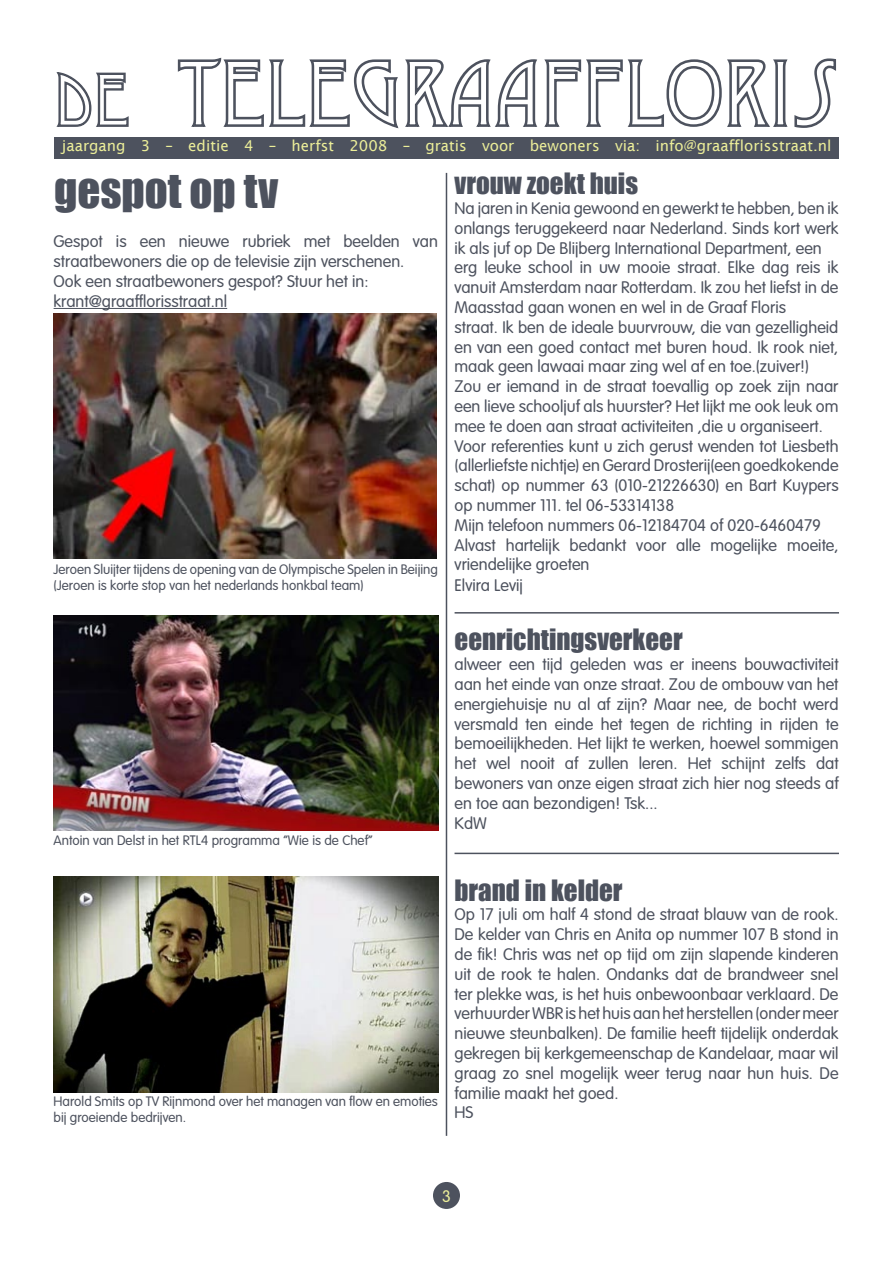
<style>
.page{position:relative;width:893px;height:1263px;background:#fff}
.page>*{position:absolute;margin:0;border:0;box-sizing:border-box;transform-origin:0 0}
.t1{font:45px "Impact";color:#4d525e}
.t2{font:27px "Impact";color:#4d525e}
.t3{font:300 16.5px/19.8px "VAG Rounded";color:#4d525e}
.t4{font:300 16.5px "VAG Rounded";color:#ecee99}
.t5{font:15px "Lucida Sans";color:#ecee99}
.t6{font:300 13.5px/16.2px "VAG Rounded";color:#4d525e}
</style>
<div class="page">
<div style="left:54px;top:137px;width:785px;height:22px;background:#4d525e"></div>
<svg style="left:56px;top:72px;width:73px;height:55px"></svg>
<svg style="left:177px;top:57px;width:659px;height:72px"></svg>
<div style="left:433px;top:1182px;width:27px;height:27px;background:#4d525e;border-radius:50%"></div>
<hr style="left:455px;top:612px;width:384px;height:2px;background:#4d525e">
<hr style="left:454px;top:853px;width:385px;height:1px;background:#4d525e">
<img style="left:54px;top:314px;width:383px;height:244px">
<hr style="left:54px;top:308px;width:173px;height:1px;background:#4d525e">
<img style="left:54px;top:615px;width:384px;height:216px">
<img style="left:54px;top:876px;width:384px;height:216px">
<hr style="left:446px;top:173px;width:1px;height:963px;background:#4d525e">
<p class="t5" style="left:62px;top:137px;width:771px">jaargang 3 – editie 4 – herfst 2008 – gratis voor bewoners via: info@graafflorisstraat.nl</p>
<h1 class="t1" style="left:54px;top:156px;width:226px">gespot op tv</h1>
<p class="t3" style="left:54px;top:232px;width:386px">Gespot is een nieuwe rubriek met beelden van straatbewoners die op de televisie zijn verschenen.<br>Ook een straatbewoners gespot? Stuur het in: krant@graafflorisstraat.nl</p>
<p class="t6" style="left:54px;top:561px;width:386px">Jeroen Sluijter tijdens de opening van de Olympische Spelen in Beijing (Jeroen is korte stop van het nederlands honkbal team)</p>
<p class="t6" style="left:54px;top:832px;width:321px">Antoin van Delst in het RTL4 programma “Wie is de Chef”</p>
<p class="t6" style="left:53px;top:1093px;width:386px">Harold Smits op TV Rijnmond over het managen van flow en emoties bij groeiende bedrijven.</p>
<h2 class="t2" style="left:454px;top:163px;width:185px">vrouw zoekt huis</h2>
<p class="t3" style="left:454px;top:198px;width:386px">Na jaren in Kenia gewoond en gewerkt te hebben, ben ik onlangs teruggekeerd naar Nederland. Sinds kort werk ik als juf op De Blijberg International Department, een erg leuke school in uw mooie straat. Elke dag reis ik vanuit Amsterdam naar Rotterdam. Ik zou het liefst in de Maasstad gaan wonen en wel in de Graaf Floris<br>straat. Ik ben de ideale buurvrouw, die van gezelligheid en van een goed contact met buren houd. Ik rook niet, maak geen lawaai maar zing wel af en toe.(zuiver!)<br>Zou er iemand in de straat toevallig op zoek zijn naar een lieve schooljuf als huurster? Het lijkt me ook leuk om mee te doen aan straat activiteiten ,die u organiseert.<br>Voor referenties kunt u zich gerust wenden tot Liesbeth (allerliefste nichtje) en Gerard Drosterij(een goedkokende schat) op nummer 63 (010-21226630) en Bart Kuypers op nummer 111. tel 06-53314138<br>Mijn telefoon nummers 06-12184704 of 020-6460479<br>Alvast hartelijk bedankt voor alle mogelijke moeite, vriendelijke groeten<br>Elvira Levij</p>
<h2 class="t2" style="left:454px;top:619px;width:230px">eenrichtingsverkeer</h2>
<p class="t3" style="left:454px;top:654px;width:386px">alweer een tijd geleden was er ineens bouwactiviteit aan het einde van onze straat. Zou de ombouw van het energiehuisje nu al af zijn? Maar nee, de bocht werd versmald ten einde het tegen de richting in rijden te bemoeilijkheden. Het lijkt te werken, hoewel sommigen het wel nooit af zullen leren. Het schijnt zelfs dat bewoners van onze eigen straat zich hier nog steeds af en toe aan bezondigen! Tsk...<br>KdW</p>
<h2 class="t2" style="left:454px;top:869px;width:170px">brand in kelder</h2>
<p class="t3" style="left:454px;top:904px;width:386px">Op 17 juli om half 4 stond de straat blauw van de rook.<br>De kelder van Chris en Anita op nummer 107 B stond in de fik! Chris was net op tijd om zijn slapende kinderen uit de rook te halen. Ondanks dat de brandweer snel ter plekke was, is het huis onbewoonbaar verklaard. De verhuurderWBR ishethuisaanhetherstellen(ondermeer nieuwe steunbalken). De familie heeft tijdelijk onderdak gekregen bij kerkgemeenschap de Kandelaar, maar wil graag zo snel mogelijk weer terug naar hun huis. De familie maakt het goed.<br>HS</p>
<p class="t4" style="left:442px;top:1186px;width:10px">3</p>
</div>
